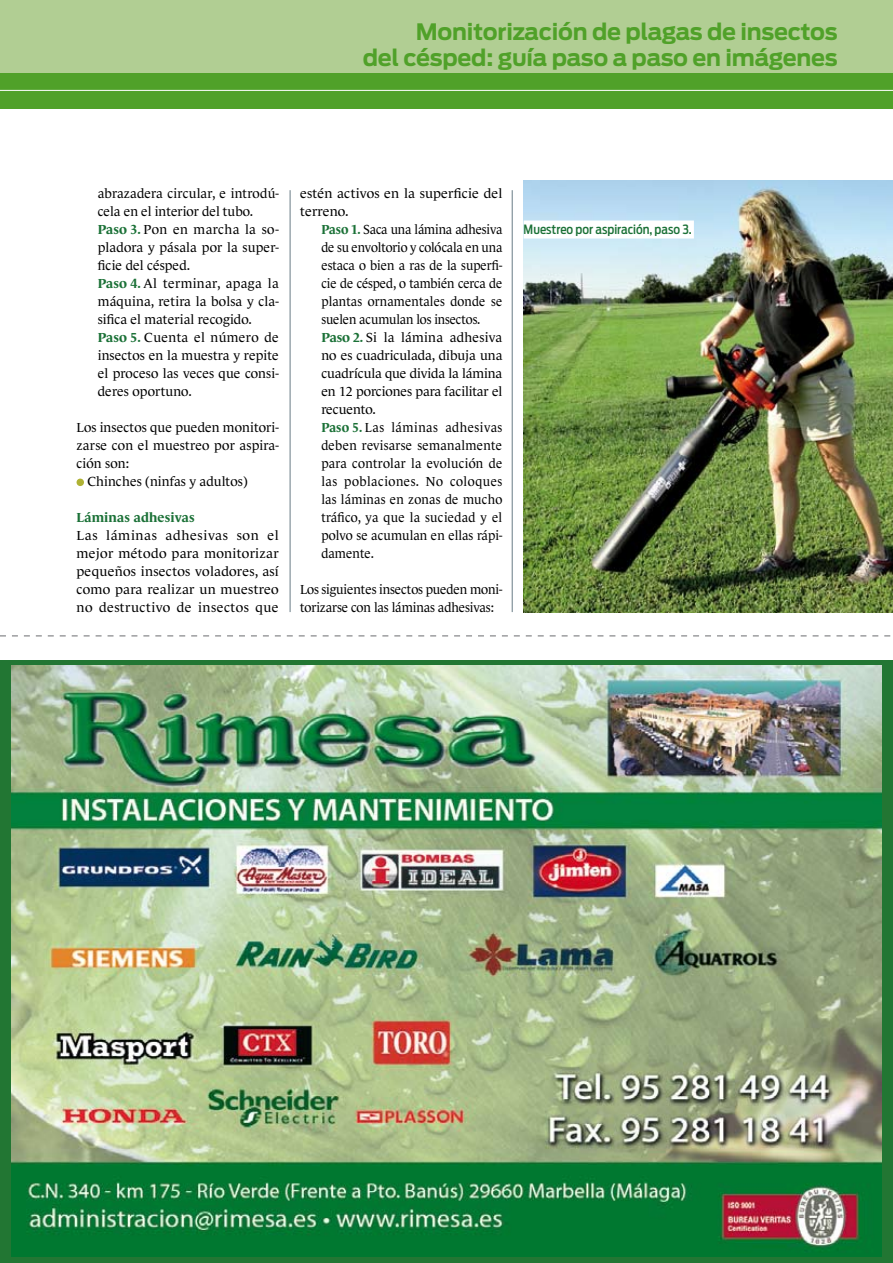
<style>
.page{position:relative;width:893px;height:1263px;background:#fff}
.page>*{position:absolute;margin:0;border:0;box-sizing:border-box;transform-origin:0 0}
.t1{font:700 22.5px/25.5px "Antenna";letter-spacing:-.01em;color:#50a129;text-align:right}
.t2{font:13.35px/18px "Le Monde Journal";letter-spacing:.005em;color:#000}
.t3{font:13.35px/18px "Le Monde Journal";letter-spacing:.005em;color:#000;scale:.94 1}
.t4{font:13.35px/18px "Le Monde Journal";letter-spacing:.005em;color:#000;scale:.96 1}
.t5{font:700 13.35px "Le Monde Journal";letter-spacing:.005em;color:#1b7137}
.t6{font:500 12.75px "Antenna Cond";color:#1b7137}
.s1{font-weight:700;color:#1b7137}
</style>
<div class="page">
<div style="left:0;top:0;width:893px;height:108px;background:#50a129"></div>
<div style="left:0;top:0;width:893px;height:72px;background:#b1ce93"></div>
<hr style="left:0;top:90px;width:893px;height:1px;background:#fff">
<svg style="left:77px;top:479px;width:7px;height:7px"></svg>
<hr style="left:290px;top:190px;width:1px;height:422px;background:#697c86">
<hr style="left:512px;top:190px;width:1px;height:422px;background:#697c86">
<div style="left:0;top:662px;width:12px;height:601px;background:#227633"></div>
<div style="left:0;top:660px;width:893px;height:12px;background:#227633"></div>
<div style="left:881px;top:660px;width:12px;height:603px;background:#227633"></div>
<svg style="left:11px;top:1256px;width:871px;height:7px;background:#1d7632"></svg>
<img style="left:11px;top:665px;width:871px;height:591px">
<svg style="left:0;top:635px;width:891px;height:2px"></svg>
<img style="left:524px;top:180px;width:369px;height:432px">
<div style="left:524px;top:221px;width:170px;height:18px;background:#fff"></div>
<h1 class="t1" style="left:363px;top:19px;width:476px">Monitorización de plagas de insectos<br>del césped: guía paso a paso en imágenes</h1>
<p class="t2" style="left:98px;top:184px;width:183px">abrazadera circular, e introdú&shy;cela en el interior del tubo.<br><span class="s1">Paso 3.</span> Pon en marcha la so&shy;pladora y pásala por la super&shy;ficie del césped.<br><span class="s1">Paso 4.</span> Al terminar, apaga la máquina, retira la bolsa y cla&shy;sifica el material recogido.<br><span class="s1">Paso 5.</span> Cuenta el número de insectos en la muestra y repite el proceso las veces que consi&shy;deres oportuno.</p>
<p class="t2" style="left:77px;top:418px;width:204px">Los insectos que pueden monitori-</p>
<p class="t2" style="left:77px;top:436px;width:204px">zarse con el muestreo por aspira-</p>
<p class="t2" style="left:77px;top:454px;width:54px">ción son:</p>
<p class="t2" style="left:87px;top:472px;width:162px">Chinches (ninfas y adultos)</p>
<p class="t5" style="left:77px;top:510px;width:120px">Láminas adhesivas</p>
<p class="t2" style="left:77px;top:526px;width:204px;text-align:justify">Las láminas adhesivas son el mejor método para monitorizar pequeños insectos voladores, así como para realizar un muestreo no destructivo de insectos que</p>
<p class="t2" style="left:300px;top:184px;width:204px">estén activos en la superficie del terreno.</p>
<p class="t3" style="left:321px;top:220px;width:194px"><span class="s1">Paso 1.</span> Saca una lámina adhesiva de su envoltorio y colócala en una estaca o bien a ras de la superfi&shy;cie de césped, o también cerca de plantas ornamentales donde se suelen acumulan los insectos.<br><span class="s1">Paso 2.</span> Si la lámina adhesiva no es cuadriculada, dibuja una cuadrícula que divida la lámina en 12 porciones para facilitar el recuento.<br><span class="s1">Paso 5.</span> Las láminas adhesivas deben revisarse semanalmente para controlar la evolución de las poblaciones. No coloques las láminas en zonas de mucho tráfico, ya que la suciedad y el polvo se acumulan en ellas rápi&shy;damente.</p>
<p class="t4" style="left:300px;top:580px;width:212px">Los siguientes insectos pueden moni&shy;torizarse con las láminas adhesivas:</p>
<p class="t6" style="left:524px;top:222px;width:170px">Muestreo por aspiración, paso 3.</p>
</div>
